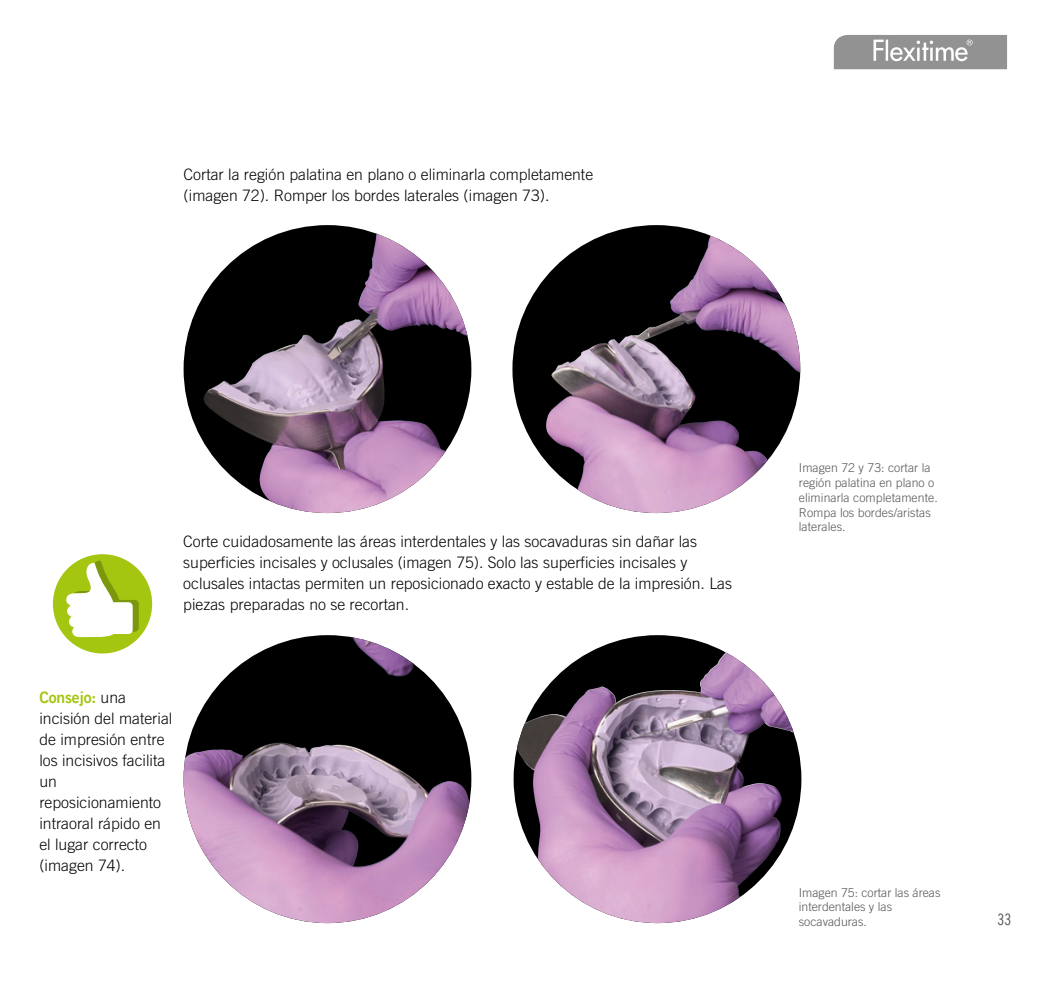
<style>
.page{position:relative;width:1042px;height:993px;background:#fff}
.page>*{position:absolute;margin:0;border:0;box-sizing:border-box;transform-origin:0 0}
.t1{font:300 15.75px/21px "Trade Gothic LT Com";color:#000}
.t2{font:15.75px "Trade Gothic LT Com Bd 2";letter-spacing:-.01em;color:#a4c611}
.t3{font:15.75px "Trade Gothic LT Com Cn 18";color:#565655}
.t4{font:300 12.25px/14.7px "Trade Gothic LT Com";letter-spacing:.005em;color:#565655}
.s1{font-family:"Trade Gothic LT Com";font-weight:300;color:#000}
</style>
<div class="page">
<svg style="left:833px;top:35px;width:174px;height:34px;background:#9f9f9f"></svg>
<div style="left:184px;top:225px;width:287px;height:288px;background:#000;border-radius:50%"></div>
<img style="left:203px;top:241px;width:243px;height:272px">
<svg style="left:512px;top:225px;width:288px;height:288px;background:#261d26"></svg>
<img style="left:544px;top:240px;width:224px;height:273px">
<div style="left:53px;top:554px;width:99px;height:99px;background:#a4c611;border-radius:50%"></div>
<svg style="left:66px;top:558px;width:73px;height:80px"></svg>
<img style="left:184px;top:637px;width:285px;height:285px">
<div style="left:513px;top:635px;width:288px;height:287px;background:#000;border-radius:50%"></div>
<img style="left:517px;top:652px;width:276px;height:270px">
<p class="t1" style="left:184px;top:164px;width:411px">Cortar la región palatina en plano o eliminarla completamente (imagen 72). Romper los bordes laterales (imagen 73).</p>
<p class="t1" style="left:183px;top:530px;width:550px">Corte cuidadosamente las áreas interdentales y las socavaduras sin dañar las superficies incisales y oclusales (imagen 75). Solo las superficies incisales y oclusales intactas permiten un reposicionado exacto y estable de la impresión. Las piezas preparadas no se recortan.</p>
<p class="t2" style="left:39px;top:687px;width:88px">Consejo: <span class="s1">una</span></p>
<p class="t1" style="left:39px;top:707px;width:134px">incisión del material de impresión entre los incisivos facilita un reposicionamiento intraoral rápido en el lugar correcto (imagen 74).</p>
<p class="t4" style="left:799px;top:460px;width:140px">Imagen 72 y 73: cortar la región palatina en plano o eliminarla completamente.<br>Rompa los bordes/aristas laterales.</p>
<p class="t4" style="left:799px;top:884px;width:143px">Imagen 75: cortar las áreas interdentales y las socavaduras.</p>
<p class="t3" style="left:997px;top:910px;width:16px">33</p>
</div>
